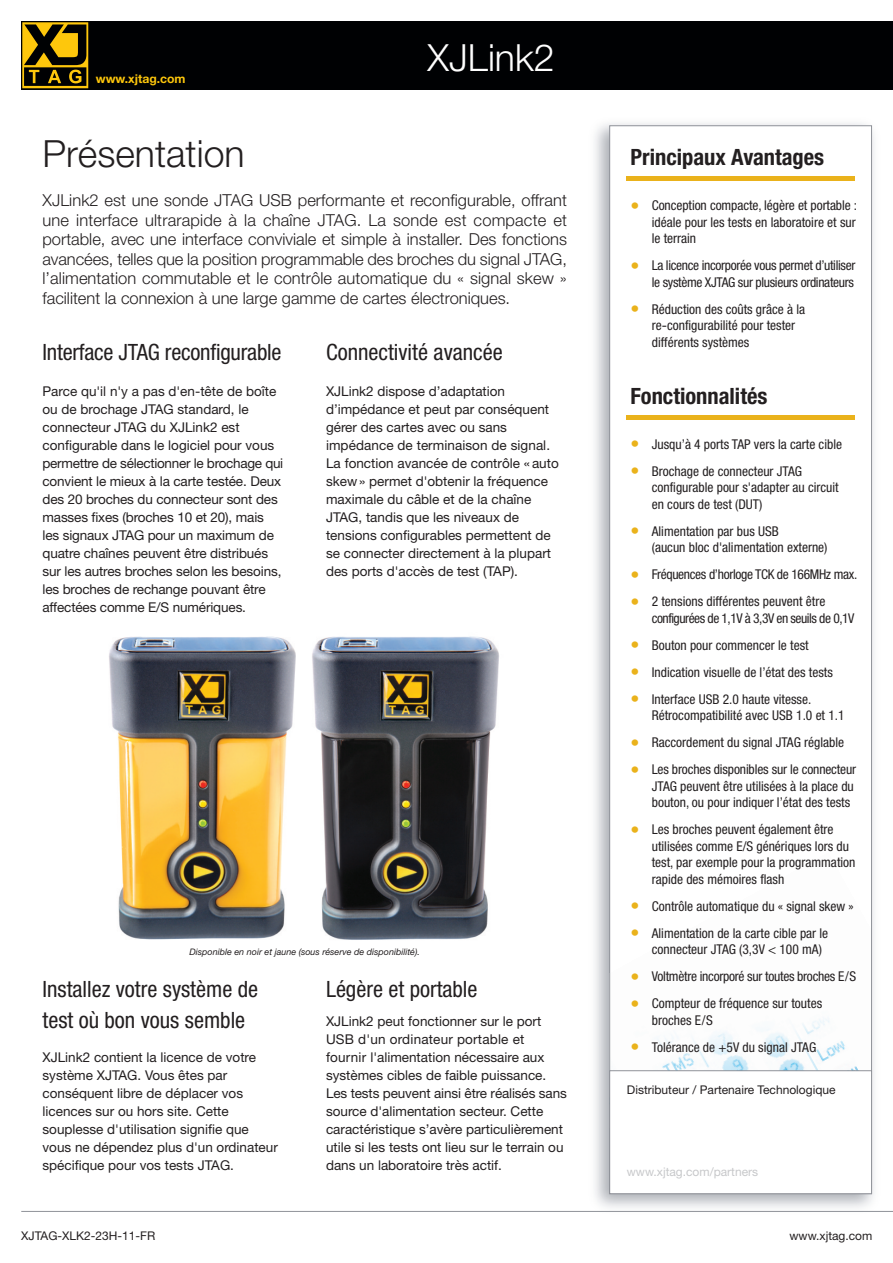
<style>
.page{position:relative;width:893px;height:1263px;background:#fff}
.page>*{position:absolute;margin:0;border:0;box-sizing:border-box;transform-origin:0 0}
.t1{font:300 37.5px "Helvetica Neue LT";color:#231f20}
.t2{font:300 37.5px "Helvetica Neue LT";color:#fff}
.t3{font:condensed 22.5px/30.9px "Helvetica Neue";color:#231f20}
.t4{font:700 condensed 22.5px "Helvetica Neue";color:#231f20}
.t5{font:300 16.5px/19.5px "Helvetica Neue LT";color:#231f20;text-align:justify}
.t6{font:13.5px/18px "Helvetica Neue LT";color:#231f20}
.t7{font:condensed 13.5px/16.5px "Helvetica Neue";color:#231f20}
.t8{font:condensed 13.5px/16.5px "Helvetica Neue";letter-spacing:-.025em;color:#231f20;text-align:right}
.t9{font:condensed 13.5px "Helvetica Neue";letter-spacing:-.02em;color:#231f20}
.t10{font:700 12.15px "Helvetica Neue LT";color:#fec70c}
.t11{font:12px "Helvetica Neue LT";color:#231f20}
.t12{font:12px "Helvetica Neue LT";color:#c7c8ca}
.t13{font:italic 9px "Helvetica Neue LT";color:#231f20}
.s1{font-size:18px;color:#eab21b}
.s2{font-family:"Helvetica Neue LT";font-stretch:normal}
</style>
<div class="page">
<div style="left:21px;top:21px;width:872px;height:68px;background:#000103"></div>
<img style="left:595px;top:123px;width:279px;height:1088px">
<div style="left:610px;top:126px;width:261px;height:1067px;background:#fff"></div>
<img style="left:657px;top:1018px;width:201px;height:52px">
<hr style="left:21px;top:1211px;width:872px;height:1px;background:#8f9299">
<svg style="left:22px;top:22px;width:66px;height:66px"></svg>
<div style="left:609px;top:1070px;width:263px;height:124px;border:1px solid #8f9299"></div>
<hr style="left:626px;top:415px;width:229px;height:4px;background:#eab21b">
<hr style="left:626px;top:176px;width:229px;height:4px;background:#eab21b">
<img style="left:312px;top:636px;width:187px;height:304px">
<img style="left:109px;top:636px;width:186px;height:303px">
<p class="t10" style="left:96px;top:72px;width:91px">www.xjtag.com</p>
<h1 class="t2" style="left:428px;top:35px;width:129px">XJLink2</h1>
<h1 class="t1" style="left:43px;top:131px;width:204px">Présentation</h1>
<p class="t5" style="left:43px;top:190px;width:526px">XJLink2 est une sonde JTAG USB performante et reconfigurable, offrant une interface ultrarapide à la chaîne JTAG. La sonde est compacte et portable, avec une interface conviviale et simple à installer. Des fonctions avancées, telles que la position programmable des broches du signal JTAG, l’alimentation commutable et le contrôle automatique du « signal skew » facilitent la connexion à une large gamme de cartes électroniques.</p>
<h2 class="t3" style="left:43px;top:336px;width:241px">Interface JTAG reconfigurable</h2>
<p class="t6" style="left:43px;top:382px;width:242px">Parce qu'il n'y a pas d'en-tête de boîte ou de brochage JTAG standard, le connecteur JTAG du XJLink2 est configurable dans le logiciel pour vous permettre de sélectionner le brochage qui convient le mieux à la carte testée. Deux des 20 broches du connecteur sont des masses fixes (broches 10 et 20), mais les signaux JTAG pour un maximum de quatre chaînes peuvent être distribués sur les autres broches selon les besoins, les broches de rechange pouvant être affectées comme E/S numériques.</p>
<h2 class="t3" style="left:326px;top:336px;width:178px">Connectivité avancée</h2>
<p class="t6" style="left:326px;top:382px;width:234px">XJLink2 dispose d’adaptation d’impédance et peut par conséquent gérer des cartes avec ou sans impédance de terminaison de signal.<br>La fonction avancée de contrôle « auto skew» permet d'obtenir la fréquence maximale du câble et de la chaîne JTAG, tandis que les niveaux de tensions configurables permettent de se connecter directement à la plupart des ports d'accès de test (TAP).</p>
<p class="t13" style="left:190px;top:946px;width:232px">Disponible en noir et jaune (sous réserve de disponibilité).</p>
<h2 class="t3" style="left:43px;top:974px;width:217px">Installez votre système de test où bon vous semble</h2>
<p class="t6" style="left:43px;top:1048px;width:237px">XJLink2 contient la licence de votre système XJTAG. Vous êtes par conséquent libre de déplacer vos licences sur ou hors site. Cette souplesse d'utilisation signifie que vous ne dépendez plus d'un ordinateur spécifique pour vos tests JTAG.</p>
<p class="t11" style="left:21px;top:1229px;width:136px">XJTAG-XLK2-23H-11-FR</p>
<h2 class="t3" style="left:326px;top:974px;width:153px">Légère et portable</h2>
<p class="t6" style="left:326px;top:1012px;width:242px">XJLink2 peut fonctionner sur le port USB d'un ordinateur portable et fournir l'alimentation nécessaire aux systèmes cibles de faible puissance.<br>Les tests peuvent ainsi être réalisés sans source d'alimentation secteur. Cette caractéristique s’avère particulièrement utile si les tests ont lieu sur le terrain ou dans un laboratoire très actif.</p>
<h2 class="t4" style="left:630px;top:144px;width:195px">Principaux Avantages</h2>
<p class="t7" style="left:652px;top:197px;width:207px;text-align:justify;text-indent:-21px"><span class="s1">•</span> Conception compacte, légère et portable : idéale pour les tests en laboratoire et sur le terrain</p>
<p class="t8" style="left:630px;top:257px;width:226px"><span class="s1">•</span> La licence incorporée vous permet d’utiliser le système XJTAG sur plusieurs ordinateurs</p>
<p class="t7" style="left:652px;top:301px;width:155px;text-indent:-21px"><span class="s1">•</span> Réduction des coûts grâce à la re<span class="s2">-</span>configurabilité pour tester différents systèmes</p>
<h2 class="t4" style="left:630px;top:382px;width:138px">Fonctionnalités</h2>
<p class="t7" style="left:630px;top:436px;width:213px"><span class="s1">•</span> Jusqu’à 4 ports TAP vers la carte cible</p>
<p class="t7" style="left:652px;top:463px;width:189px;text-indent:-21px"><span class="s1">•</span> Brochage de connecteur JTAG configurable pour s'adapter au circuit en cours de test (DUT)</p>
<p class="t7" style="left:652px;top:523px;width:177px;text-indent:-21px"><span class="s1">•</span> Alimentation par bus USB<br>(aucun bloc d'alimentation externe)</p>
<p class="t8" style="left:630px;top:566px;width:228px"><span class="s1">•</span> Fréquences d’horloge TCK de 166MHz max.</p>
<p class="t7" style="left:652px;top:593px;width:204px;text-indent:-21px"><span class="s1">•</span> 2 tensions différentes peuvent être configurées de 1,1V à 3,3V en seuils de 0,1V</p>
<p class="t7" style="left:630px;top:637px;width:180px"><span class="s1">•</span> Bouton pour commencer le test</p>
<p class="t7" style="left:630px;top:664px;width:204px"><span class="s1">•</span> Indication visuelle de l’état des tests</p>
<p class="t7" style="left:652px;top:691px;width:194px;text-indent:-21px"><span class="s1">•</span> Interface USB 2.0 haute vitesse.<br>Rétrocompatibilité avec USB 1.0 et 1.1</p>
<p class="t7" style="left:630px;top:734px;width:215px"><span class="s1">•</span> Raccordement du signal JTAG réglable</p>
<p class="t7" style="left:652px;top:761px;width:206px;text-indent:-21px"><span class="s1">•</span> Les broches disponibles sur le connecteur<br>JTAG peuvent être utilisées à la place du bouton, ou pour indiquer l’état des tests</p>
<p class="t7" style="left:652px;top:821px;width:205px;text-indent:-21px"><span class="s1">•</span> Les broches peuvent également être utilisées comme E/S génériques lors du test, par exemple pour la programmation rapide des mémoires flash</p>
<p class="t7" style="left:630px;top:898px;width:225px"><span class="s1">•</span> Contrôle automatique du « signal skew »</p>
<p class="t7" style="left:652px;top:925px;width:178px;text-indent:-21px"><span class="s1">•</span> Alimentation de la carte cible par le connecteur JTAG (3,3V &lt; 100 mA)</p>
<p class="t9" style="left:630px;top:969px;width:227px"><span class="s1">•</span> Voltmètre incorporé sur toutes broches E/S</p>
<p class="t7" style="left:652px;top:995px;width:172px;text-indent:-21px"><span class="s1">•</span> Compteur de fréquence sur toutes broches E/S</p>
<p class="t7" style="left:630px;top:1039px;width:187px"><span class="s1">•</span> Tolérance de +5V du signal JTAG</p>
<p class="t11" style="left:627px;top:1082px;width:210px">Distributeur / Partenaire Technologique</p>
<p class="t12" style="left:627px;top:1165px;width:133px">www.xjtag.com/partners</p>
<p class="t11" style="left:789px;top:1229px;width:84px">www.xjtag.com</p>
</div>
